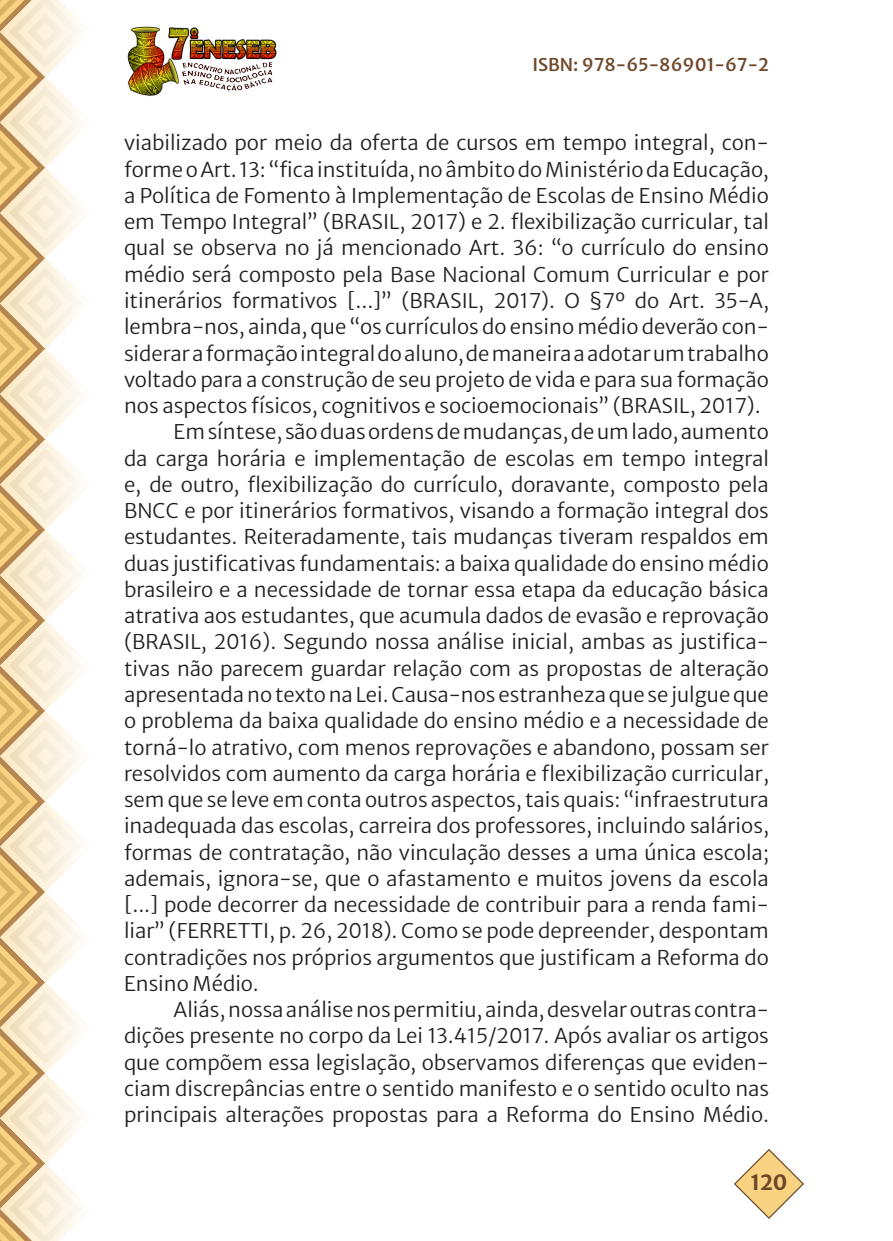
<style>
.page{position:relative;width:893px;height:1241px;background:#fff}
.page>*{position:absolute;margin:0;border:0;box-sizing:border-box;transform-origin:0 0}
.t1{font:700 21px "Merriweather Sans";color:#6f482a}
._4_CORPO{font:300 20.12px/26.2px "Merriweather Sans";color:#231f20;text-align:justify}
.t2{font:500 17.5px "Merriweather Sans";color:#6f482a}
</style>
<div class="page">
<img style="left:127px;top:26px;width:150px;height:70px">
<svg style="left:0;top:0;width:90px;height:1240px"></svg>
<svg style="left:734px;top:1149px;width:70px;height:69px"></svg>
<p class="t2" style="left:532px;top:49px;width:238px">ISBN: 978-65-86901-67-2</p>
<p class="_4_CORPO" style="left:124px;top:128px;width:646px">viabilizado por meio da oferta de cursos em tempo integral, con&shy;forme o Art. 13: “fica instituída, no âmbito do Ministério da Educação, a Política de Fomento à Implementação de Escolas de Ensino Médio em Tempo Integral” (BRASIL, 2017) e 2. flexibilização curricular, tal qual se observa no já mencionado Art. 36: “o currículo do ensino médio será composto pela Base Nacional Comum Curricular e por itinerários formativos [...]” (BRASIL, 2017). O §7º do Art. 35-A, lembra-nos, ainda, que “os currículos do ensino médio deverão con&shy;siderar a formação integral do aluno, de maneira a adotar um trabalho voltado para a construção de seu projeto de vida e para sua formação nos aspectos físicos, cognitivos e socioemocionais” (BRASIL, 2017).</p>
<p class="_4_CORPO" style="left:124px;top:416px;width:646px;text-indent:50px">Em síntese, são duas ordens de mudanças, de um lado, aumento da carga horária e implementação de escolas em tempo integral e, de outro, flexibilização do currículo, doravante, composto pela BNCC e por itinerários formativos, visando a formação integral dos estudantes. Reiteradamente, tais mudanças tiveram respaldos em duas justificativas fundamentais: a baixa qualidade do ensino médio brasileiro e a necessidade de tornar essa etapa da educação básica atrativa aos estudantes, que acumula dados de evasão e reprovação (BRASIL, 2016). Segundo nossa análise inicial, ambas as justifica&shy;tivas não parecem guardar relação com as propostas de alteração apresentada no texto na Lei. Causa-nos estranheza que se julgue que o problema da baixa qualidade do ensino médio e a necessidade de torná-lo atrativo, com menos reprovações e abandono, possam ser resolvidos com aumento da carga horária e flexibilização curricular, sem que se leve em conta outros aspectos, tais quais: “infraestrutura inadequada das escolas, carreira dos professores, incluindo salários, formas de contratação, não vinculação desses a uma única escola; ademais, ignora-se, que o afastamento e muitos jovens da escola [...] pode decorrer da necessidade de contribuir para a renda fami&shy;liar” (FERRETTI, p. 26, 2018). Como se pode depreender, despontam contradições nos próprios argumentos que justificam a Reforma do Ensino Médio.</p>
<p class="_4_CORPO" style="left:124px;top:994px;width:646px;text-indent:50px">Aliás, nossa análise nos permitiu, ainda, desvelar outras contra&shy;dições presente no corpo da Lei 13.415/2017. Após avaliar os artigos que compõem essa legislação, observamos diferenças que eviden&shy;ciam discrepâncias entre o sentido manifesto e o sentido oculto nas principais alterações propostas para a Reforma do Ensino Médio.</p>
<p class="t1" style="left:750px;top:1164px;width:39px">120</p>
</div>
